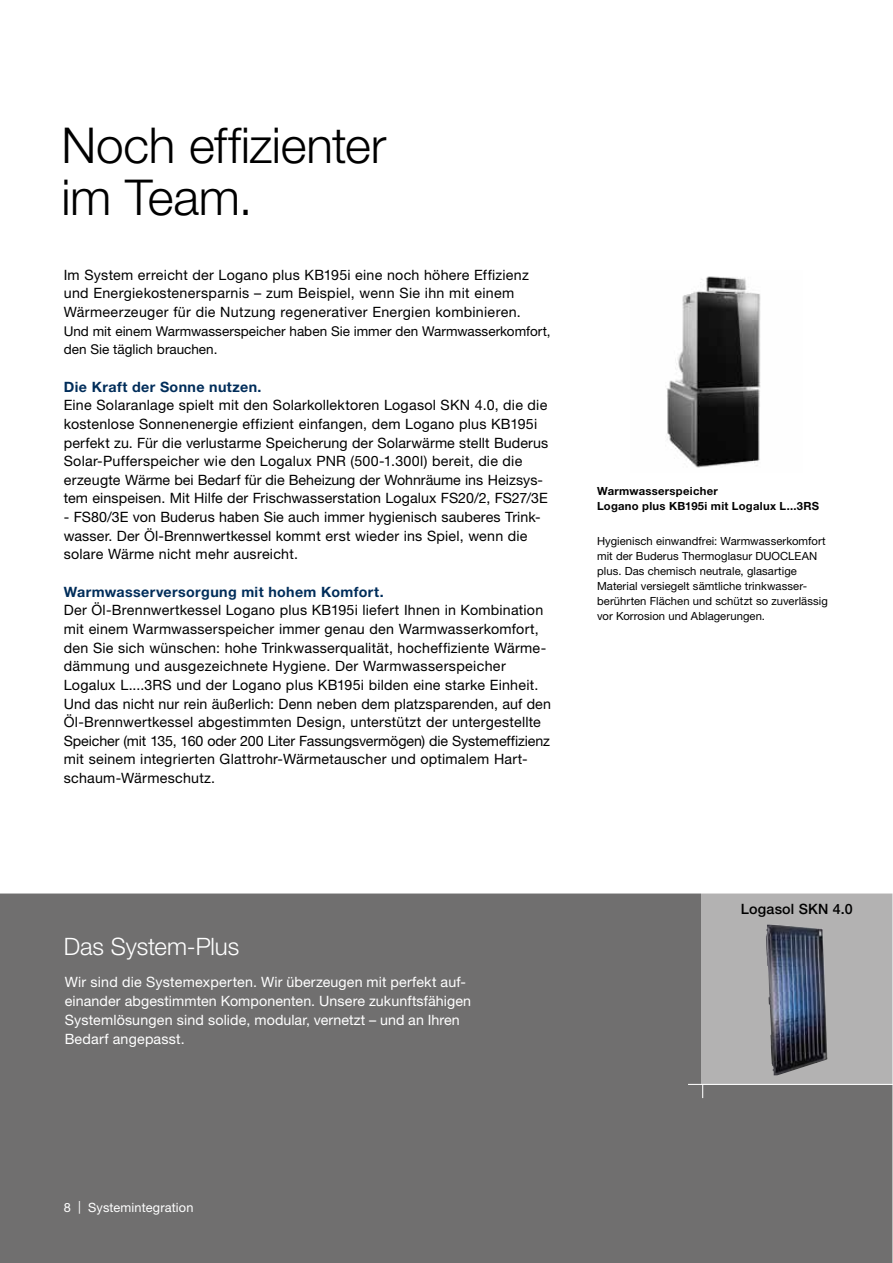
<style>
.page{position:relative;width:893px;height:1263px;background:#fff}
.page>*{position:absolute;margin:0;border:0;box-sizing:border-box;transform-origin:0 0}
.t1{font:300 49.5px/52.5px "Helvetica Neue LT Pro";letter-spacing:-.005em;color:#000}
.t2{font:300 24px "Helvetica Neue LT Pro";letter-spacing:-.005em;color:#fff}
.t3{font:14.25px/18.6px "Helvetica Neue LT Pro";letter-spacing:.015em;color:#000}
.t4{font:14.25px/18.8px "Helvetica Neue LT Pro";letter-spacing:.01em;color:#fff}
.t5{font:700 14.25px "Helvetica Neue LT Pro";letter-spacing:.025em;color:#002d5a}
.t6{font:500 14.25px "Helvetica Neue LT Pro";letter-spacing:.01em;color:#000}
.t7{font:13.5px/18.6px "Helvetica Neue LT Pro";color:#000}
.t8{font:12.75px "Helvetica Neue LT Pro";letter-spacing:.01em;color:#fff}
.t9{font:11.25px/15px "Helvetica Neue LT Pro";letter-spacing:.005em;color:#000}
.t10{font:700 11.25px/15px "Helvetica Neue LT Pro";letter-spacing:.025em;color:#000}
</style>
<div class="page">
<div style="left:0;top:893px;width:893px;height:370px;background:#706f6f"></div>
<img style="left:666px;top:276px;width:95px;height:192px">
<hr style="left:702px;top:879px;width:1px;height:219px;background:#fff">
<div style="left:702px;top:893px;width:191px;height:191px;background:#b3b2b2"></div>
<hr style="left:892px;top:688px;width:1px;height:575px;background:#fff">
<hr style="left:688px;top:1084px;width:205px;height:1px;background:#fff">
<img style="left:766px;top:924px;width:62px;height:151px">
<h1 class="t1" style="left:62px;top:118px;width:326px">Noch effizienter im Team.</h1>
<p class="t3" style="left:64px;top:265px;width:467px">Im System erreicht der Logano plus KB195i eine noch höhere Effizienz und Energiekostenersparnis – zum Beispiel, wenn Sie ihn mit einem<br>Wärmeerzeuger für die Nutzung regenerativer Energien kombinieren.</p>
<p class="t7" style="left:64px;top:321px;width:488px">Und mit einem Warmwasserspeicher haben Sie immer den Warmwasserkomfort, den Sie täglich brauchen.</p>
<p class="t5" style="left:64px;top:377px;width:199px">Die Kraft der Sonne nutzen.</p>
<p class="t3" style="left:64px;top:395px;width:486px">Eine Solaranlage spielt mit den Solarkollektoren Logasol SKN 4.0, die die kostenlose Sonnenenergie effizient einfangen, dem Logano plus KB195i perfekt zu. Für die verlustarme Speicherung der Solarwärme stellt Buderus Solar-Pufferspeicher wie den Logalux PNR (500-1.300l) bereit, die die erzeugte Wärme bei Bedarf für die Beheizung der Wohnräume ins Heizsys&shy;tem einspeisen. Mit Hilfe der Frischwasserstation Logalux FS20/2, FS27/3E</p>
<p class="t3" style="left:64px;top:507px;width:478px">- FS80/3E von Buderus haben Sie auch immer hygienisch sauberes Trink&shy;wasser. Der Öl-Brennwertkessel kommt erst wieder ins Spiel, wenn die solare Wärme nicht mehr ausreicht.</p>
<p class="t5" style="left:64px;top:583px;width:321px">Warmwasserversorgung mit hohem Komfort.</p>
<p class="t3" style="left:64px;top:601px;width:489px">Der Öl-Brennwertkessel Logano plus KB195i liefert Ihnen in Kombination mit einem Warmwasserspeicher immer genau den Warmwasserkomfort, den Sie sich wünschen: hohe Trinkwasserqualität, hocheffiziente Wärme&shy;dämmung und ausgezeichnete Hygiene. Der Warmwasserspeicher Logalux L....3RS und der Logano plus KB195i bilden eine starke Einheit.<br>Und das nicht nur rein äußerlich: Denn neben dem platzsparenden, auf den Öl-Brennwertkessel abgestimmten Design, unterstützt der untergestellte Speicher (mit 135, 160 oder 200 Liter Fassungsvermögen) die Systemeffizienz mit seinem integrierten Glattrohr-Wärmetauscher und optimalem Hart&shy;schaum-Wärmeschutz.</p>
<p class="t10" style="left:597px;top:484px;width:224px">Warmwasserspeicher<br>Logano plus KB195i mit Logalux L...3RS</p>
<p class="t9" style="left:597px;top:534px;width:232px">Hygienisch einwandfrei: Warmwasserkomfort mit der Buderus Thermoglasur DUOCLEAN plus. Das chemisch neutrale, glasartige Material versiegelt sämtliche trinkwasser&shy;berührten Flächen und schützt so zuverlässig vor Korrosion und Ablagerungen.</p>
<h2 class="t2" style="left:64px;top:932px;width:177px">Das System-Plus</h2>
<p class="t4" style="left:65px;top:972px;width:408px">Wir sind die Systemexperten. Wir überzeugen mit perfekt auf&shy;einander abgestimmten Komponenten. Unsere zukunftsfähigen Systemlösungen sind solide, modular, vernetzt – und an Ihren Bedarf angepasst.</p>
<p class="t6" style="left:741px;top:900px;width:113px">Logasol SKN 4.0</p>
<p class="t8" style="left:64px;top:1199px;width:131px">8 | Systemintegration</p>
</div>
